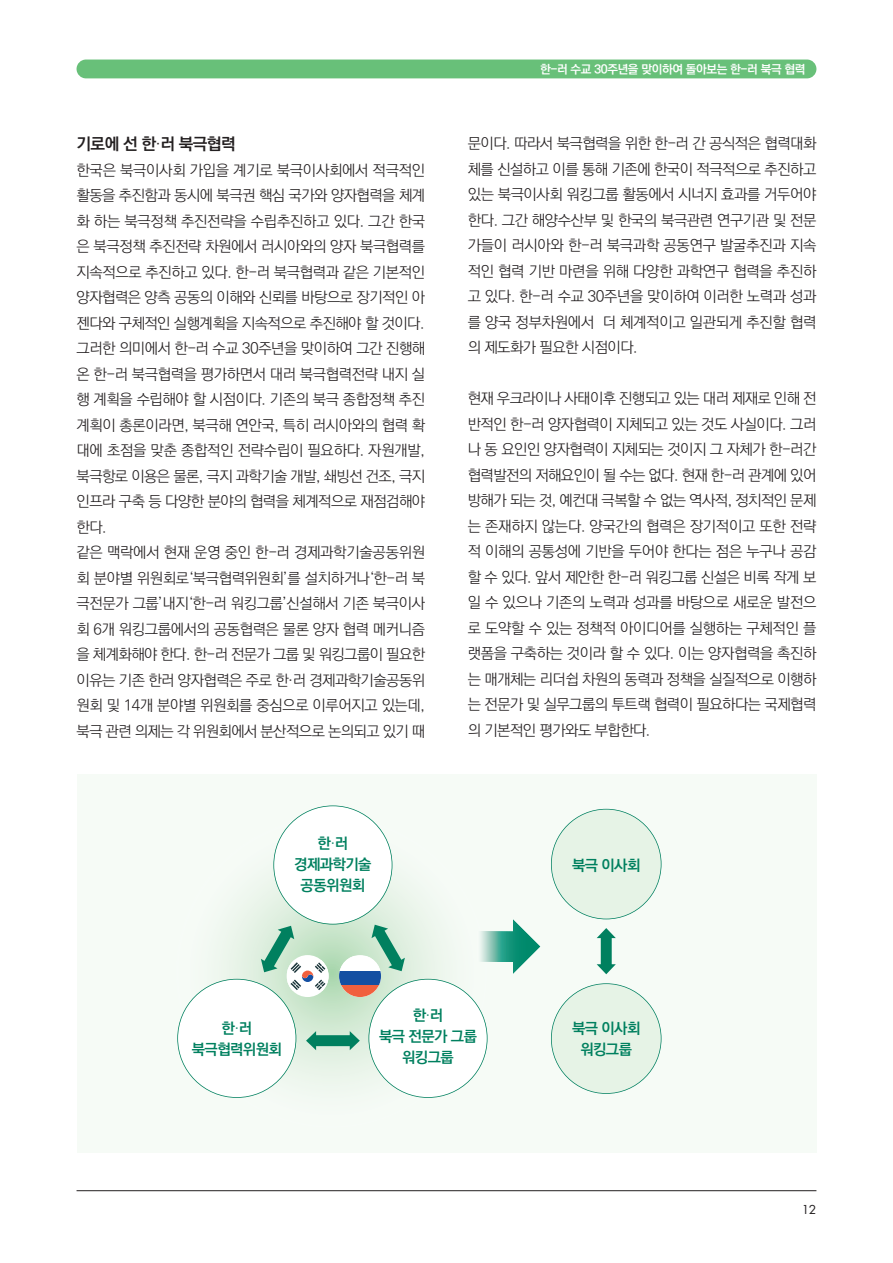
<style>
.page{position:relative;width:893px;height:1263px;background:#fff}
.page>*{position:absolute;margin:0;border:0;box-sizing:border-box;transform-origin:0 0}
.t1{font:16.5px "Ko Pub Dotum PB";letter-spacing:-.035em;color:#231f20}
.t2{font:15px/25.5px "Ko Pub Dotum PL";letter-spacing:-.025em;color:#231f20;text-align:justify}
.t3{font:15px/21px "Ko Pub Dotum PB";letter-spacing:-.035em;color:#00805f;text-align:center}
.t4{font:12px "Ko Pub Dotum PB";letter-spacing:-.03em;color:#fff}
.t5{font:12px "Futura Std";color:#231f20}
.s1{font-family:"SD Gothic Neoa c Lt"}
</style>
<div class="page">
<div style="left:77px;top:774px;width:739px;height:378px;background:#f6fbf6"></div>
<svg style="left:177px;top:816px;width:309px;height:282px"></svg>
<svg style="left:476px;top:919px;width:65px;height:55px"></svg>
<div style="left:77px;top:60px;width:739px;height:18px;background:#68c079;border-radius:9px"></div>
<hr style="left:77px;top:1190px;width:739px;height:1px;background:#231f20">
<div style="left:274px;top:806px;width:118px;height:118px;background:#fff;border-radius:50%"></div>
<div style="left:273px;top:805px;width:119px;height:119px;border:2px solid #00805f;border-radius:50%"></div>
<div style="left:552px;top:809px;width:109px;height:110px;background:#e6f3e6;border-radius:50%"></div>
<div style="left:551px;top:809px;width:110px;height:110px;border:2px solid #00805f;border-radius:50%"></div>
<div style="left:552px;top:984px;width:109px;height:109px;background:#e6f3e6;border-radius:50%"></div>
<div style="left:551px;top:983px;width:110px;height:111px;border:2px solid #00805f;border-radius:50%"></div>
<div style="left:369px;top:979px;width:118px;height:118px;background:#fff;border-radius:50%"></div>
<div style="left:368px;top:979px;width:120px;height:119px;border:2px solid #00805f;border-radius:50%"></div>
<div style="left:178px;top:979px;width:118px;height:118px;background:#fff;border-radius:50%"></div>
<div style="left:177px;top:979px;width:119px;height:119px;border:2px solid #00805f;border-radius:50%"></div>
<svg style="left:306px;top:1031px;width:54px;height:19px"></svg>
<svg style="left:597px;top:928px;width:19px;height:46px"></svg>
<div style="left:287px;top:955px;width:42px;height:42px;background:#fff;border-radius:50%"></div>
<svg style="left:261px;top:926px;width:68px;height:65px"></svg>
<svg style="left:339px;top:925px;width:66px;height:72px"></svg>
<svg style="left:339px;top:984px;width:42px;height:13px"></svg>
<div style="left:339px;top:971px;width:42px;height:13px;background:#144fa2"></div>
<p class="t1" style="left:77px;top:136px;width:161px">기로에 선 한<span class="s1">·</span>러 북극협력</p>
<p class="t2" style="left:77px;top:158px;width:350px;text-align:left">한국은 북극이사회 가입을 계기로 북극이사회에서 적극적인 활동을 추진함과 동시에 북극권 핵심 국가와 양자협력을 체계 화 하는 북극정책 추진전략을 수립추진하고 있다. 그간 한국 은 북극정책 추진전략 차원에서 러시아와의 양자 북극협력를 지속적으로 추진하고 있다. 한-러 북극협력과 같은 기본적인 양자협력은 양측 공동의 이해와 신뢰를 바탕으로 장기적인 아 젠다와 구체적인 실행계획을 지속적으로 추진해야 할 것이다. 그러한 의미에서 한-러 수교 30주년을 맞이하여 그간 진행해 온 한-러 북극협력을 평가하면서 대러 북극협력전략 내지 실 행 계획을 수립해야 할 시점이다. 기존의 북극 종합정책 추진 계획이 총론이라면, 북극해 연안국, 특히 러시아와의 협력 확 대에 초점을 맞춘 종합적인 전략수립이 필요하다. 자원개발, 북극항로 이용은 물론, 극지 과학기술 개발, 쇄빙선 건조, 극지 인프라 구축 등 다양한 분야의 협력을 체계적으로 재점검해야 한다.<br>같은 맥락에서 현재 운영 중인 한-러 경제과학기술공동위원 회 분야별 위원회로‘북극협력위원회’를 설치하거나‘한-러 북 극전문가 그룹’내지‘한-러 워킹그룹’신설해서 기존 북극이사 회 6개 워킹그룹에서의 공동협력은 물론 양자 협력 메커니즘 을 체계화해야 한다. 한-러 전문가 그룹 및 워킹그룹이 필요한 이유는 기존 한러 양자협력은 주로 한<span class="s1">·</span>러 경제과학기술공동위 원회 및 14개 분야별 위원회를 중심으로 이루어지고 있는데, 북극 관련 의제는 각 위원회에서 분산적으로 논의되고 있기 때</p>
<p class="t3" style="left:294px;top:833px;width:79px">한<span class="s1">·</span>러 경제과학기술 공동위원회</p>
<p class="t4" style="left:540px;top:63px;width:267px">한-러 수교 30주년을 맞이하여 돌아보는 한-러 북극 협력</p>
<p class="t2" style="left:468px;top:131px;width:350px">문이다. 따라서 북극협력을 위한 한-러 간 공식적은 협력대화 체를 신설하고 이를 통해 기존에 한국이 적극적으로 추진하고 있는 북극이사회 워킹그룹 활동에서 시너지 효과를 거두어야 한다. 그간 해양수산부 및 한국의 북극관련 연구기관 및 전문 가들이 러시아와 한-러 북극과학 공동연구 발굴추진과 지속 적인 협력 기반 마련을 위해 다양한 과학연구 협력을 추진하 고 있다. 한-러 수교 30주년을 맞이하여 이러한 노력과 성과 를 양국 정부차원에서 더 체계적이고 일관되게 추진할 협력 의 제도화가 필요한 시점이다.</p>
<p class="t2" style="left:468px;top:386px;width:350px">현재 우크라이나 사태이후 진행되고 있는 대러 제재로 인해 전 반적인 한-러 양자협력이 지체되고 있는 것도 사실이다. 그러 나 동 요인인 양자협력이 지체되는 것이지 그 자체가 한-러간 협력발전의 저해요인이 될 수는 없다. 현재 한-러 관계에 있어 방해가 되는 것, 예컨대 극복할 수 없는 역사적, 정치적인 문제 는 존재하지 않는다. 양국간의 협력은 장기적이고 또한 전략 적 이해의 공통성에 기반을 두어야 한다는 점은 누구나 공감 할 수 있다. 앞서 제안한 한-러 워킹그룹 신설은 비록 작게 보 일 수 있으나 기존의 노력과 성과를 바탕으로 새로운 발전으 로 도약할 수 있는 정책적 아이디어를 실행하는 구체적인 플 랫폼을 구축하는 것이라 할 수 있다. 이는 양자협력을 촉진하 는 매개체는 리더쉽 차원의 동력과 정책을 실질적으로 이행하 는 전문가 및 실무그룹의 투트랙 협력이 필요하다는 국제협력 의 기본적인 평가와도 부합한다.</p>
<p class="t3" style="left:572px;top:855px;width:70px">북극 이사회</p>
<p class="t3" style="left:192px;top:1018px;width:92px">한<span class="s1">·</span>러 북극협력위원회</p>
<p class="t3" style="left:379px;top:1005px;width:99px">한<span class="s1">·</span>러<br>북극 전문가 그룹 워킹그룹</p>
<p class="t3" style="left:572px;top:1018px;width:70px">북극 이사회 워킹그룹</p>
<p class="t5" style="left:802px;top:1204px;width:16px">12</p>
</div>
